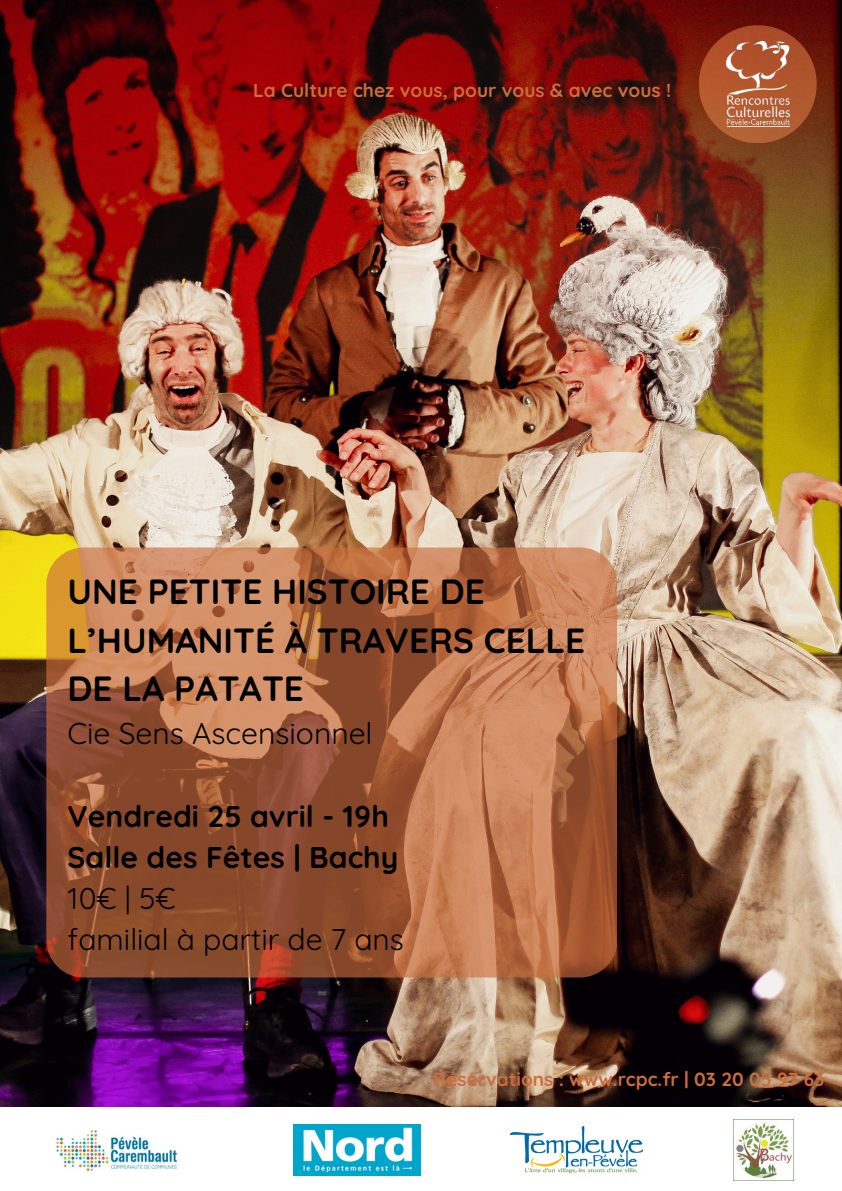
<style>
.page{position:relative;width:842px;height:1191px;background:#fff}
.page>*{position:absolute;margin:0;border:0;box-sizing:border-box;transform-origin:0 0}
.t1{font:700 35px/48.8px "Quicksand";color:#000}
.t2{font:30px/41.2px "Quicksand";color:#000}
.t3{font:700 30px/41.2px "Quicksand";color:#000}
.t4{font:700 19px "Quicksand";color:#cc6d3d}
</style>
<div class="page">
<img style="left:0;top:0;width:842px;height:1106px">
<svg style="left:699px;top:25px;width:118px;height:118px;background:#b0562d"></svg>
<img style="left:726px;top:42px;width:63px;height:85px">
<img style="left:511px;top:1126px;width:131px;height:46px">
<img style="left:56px;top:1130px;width:122px;height:42px">
<img style="left:293px;top:1124px;width:127px;height:50px">
<svg style="left:46px;top:547px;width:571px;height:430px;background:#af6942"></svg>
<img style="left:733px;top:1119px;width:61px;height:60px">
<img style="left:68px;top:569px;width:528px;height:387px">
<p class="t4" style="left:253px;top:78px;width:419px">La Culture chez vous, pour vous &amp; avec vous !</p>
<h1 class="t1" style="left:68px;top:566px;width:519px">UNE PETITE HISTOIRE DE<br>L’HUMANITÉ À TRAVERS CELLE<br>DE LA PATATE</h1>
<h2 class="t2" style="left:68px;top:712px;width:306px">Cie Sens Ascensionnel</h2>
<h2 class="t3" style="left:68px;top:794px;width:332px">Vendredi 25 avril - 19h<br>Salle des Fêtes | Bachy</h2>
<h2 class="t2" style="left:68px;top:877px;width:338px">10€ | 5€<br>familial à partir de 7 ans</h2>
<p class="t4" style="left:433px;top:1067px;width:393px">Réservations : www.rcpc.fr | 03 20 05 97 63</p>
</div>
